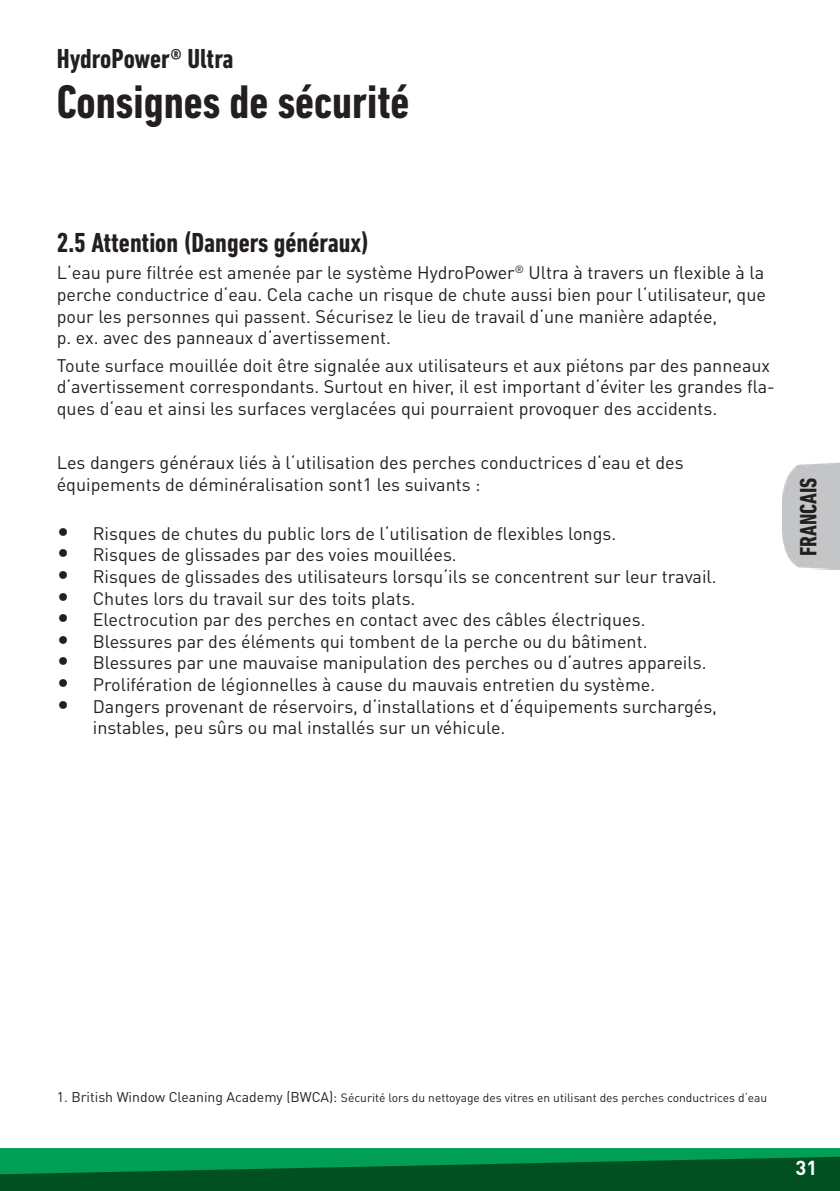
<style>
.page{position:relative;width:840px;height:1191px;background:#fff}
.page>*{position:absolute;margin:0;border:0;box-sizing:border-box;transform-origin:0 0}
.t1{font:700 condensed 48px "DIN Next LT Pro";color:#231f20}
.t2{font:700 condensed 28px "DIN Next LT Pro";color:#231f20}
.t3{font:700 condensed 24px "DIN Next LT Pro";color:#231f20}
.t4{font:700 20px "DIN Pro";color:#fff}
.t5{font:18px/21.6px "DIN Pro";color:#231f20}
.t6{font:12px "DIN Pro";color:#231f20}
.s1{font-size:24px}
.s2{font-size:14px}
</style>
<div class="page">
<svg style="left:0;top:1148px;width:839px;height:43px;background:#006f37"></svg>
<img style="left:782px;top:462px;width:57px;height:108px">
<h2 class="t2" style="left:57px;top:43px;width:178px">HydroPower® Ultra</h2>
<h1 class="t1" style="left:57px;top:74px;width:354px">Consignes de sécurité</h1>
<h2 class="t2" style="left:57px;top:227px;width:313px">2.5 Attention (Dangers généraux)</h2>
<p class="t5" style="left:57px;top:261px;width:710px">L‘eau pure filtrée est amenée par le système HydroPower<sup>®</sup> Ultra à travers un flexible à la perche conductrice d‘eau. Cela cache un risque de chute aussi bien pour l‘utilisateur, que pour les personnes qui passent. Sécurisez le lieu de travail d‘une manière adaptée,<br>p. ex. avec des panneaux d‘avertissement.</p>
<p class="t5" style="left:57px;top:353px;width:719px">Toute surface mouillée doit être signalée aux utilisateurs et aux piétons par des panneaux d‘avertissement correspondants. Surtout en hiver, il est important d‘éviter les grandes fla&shy;ques d‘eau et ainsi les surfaces verglacées qui pourraient provoquer des accidents.</p>
<p class="t5" style="left:57px;top:451px;width:628px">Les dangers généraux liés à l‘utilisation des perches conductrices d‘eau et des équipements de déminéralisation sont1 les suivants :</p>
<p class="t5" style="left:57px;top:522px;width:560px"><span class="s1">•</span> Risques de chutes du public lors de l‘utilisation de flexibles longs.</p>
<p class="t5" style="left:57px;top:543px;width:401px"><span class="s1">•</span> Risques de glissades par des voies mouillées.</p>
<p class="t5" style="left:57px;top:565px;width:661px"><span class="s1">•</span> Risques de glissades des utilisateurs lorsqu‘ils se concentrent sur leur travail.</p>
<p class="t5" style="left:57px;top:586px;width:360px"><span class="s1">•</span> Chutes lors du travail sur des toits plats.</p>
<p class="t5" style="left:57px;top:608px;width:590px"><span class="s1">•</span> Electrocution par des perches en contact avec des câbles électriques.</p>
<p class="t5" style="left:57px;top:630px;width:592px"><span class="s1">•</span> Blessures par des éléments qui tombent de la perche ou du bâtiment.</p>
<p class="t5" style="left:57px;top:651px;width:651px"><span class="s1">•</span> Blessures par une mauvaise manipulation des perches ou d‘autres appareils.</p>
<p class="t5" style="left:57px;top:673px;width:599px"><span class="s1">•</span> Prolifération de légionnelles à cause du mauvais entretien du système.</p>
<p class="t5" style="left:93px;top:694px;width:625px;text-indent:-36px"><span class="s1">•</span> Dangers provenant de réservoirs, d‘installations et d‘équipements surchargés, instables, peu sûrs ou mal installés sur un véhicule.</p>
<h3 class="t3" style="left:794px;top:556px;width:80px;rotate:-90deg">FRANCAIS</h3>
<p class="t6" style="left:57px;top:1089px;width:711px"><span class="s2">1. British Window Cleaning Academy (BWCA):</span> Sécurité lors du nettoyage des vitres en utilisant des perches conductrices d‘eau</p>
<p class="t4" style="left:795px;top:1154px;width:23px">31</p>
</div>
